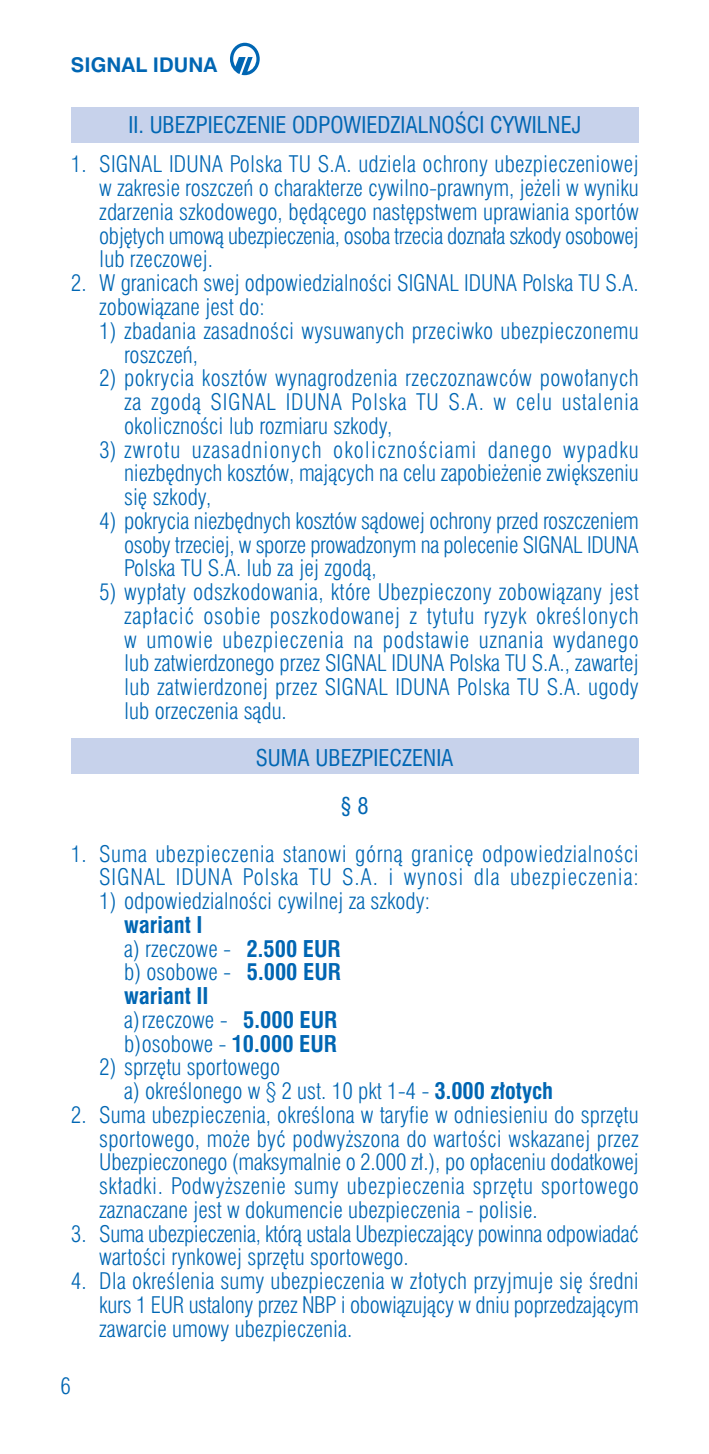
<style>
.page{position:relative;width:709px;height:1454px;background:#fff}
.page>*{position:absolute;margin:0;border:0;box-sizing:border-box;transform-origin:0 0}
.t1{font:300 condensed 22.5px/23.8px "Swiss 721 PL";color:#0066b3;text-align:justify}
.t2{font:300 condensed 22.5px/23.8px "Swiss 721 PL";letter-spacing:.025em;color:#0066b3;text-align:right}
.t3{font:700 condensed 22.5px/23.8px "Swiss 721 PL";color:#0066b3}
.t4{font:condensed 22.5px/47.5px "Swiss 721 PL";color:#0066b3;text-align:center}
.t5{font:700 20.25px "Swiss 721 PL";color:#0066b3}
.s1{font-weight:300}
.s2{font-weight:700}
</style>
<div class="page">
<div style="left:71px;top:738px;width:567px;height:35px;background:#c7d2eb"></div>
<div style="left:71px;top:107px;width:567px;height:35px;background:#c7d2eb"></div>
<svg style="left:230px;top:43px;width:29px;height:32px"></svg>
<p class="t5" style="left:71px;top:58px;width:148px">SIGNAL IDUNA</p>
<p class="t4" style="left:128px;top:104px;width:454px">II. UBEZPIECZENIE ODPOWIEDZIALNOÂCI CYWILNEJ</p>
<p class="t1" style="left:99px;top:155px;width:540px;text-indent:-28px">1. SIGNAL IDUNA Polska TU S.A. udziela ochrony ubezpieczeniowej w zakresie roszczeƒ o charakterze cywilno-prawnym, je˝eli w wyniku zdarzenia szkodowego, b´dàcego nast´pstwem uprawiania sportów obj´tych umowà ubezpieczenia, osoba trzecia dozna∏a szkody osobowej lub rzeczowej.</p>
<p class="t1" style="left:99px;top:274px;width:540px;text-indent:-28px">2. W granicach swej odpowiedzialnoÊci SIGNAL IDUNA Polska TU S.A. zobowiàzane jest do:</p>
<p class="t1" style="left:124px;top:321px;width:516px;text-indent:-25px">1) zbadania zasadnoÊci wysuwanych przeciwko ubezpieczonemu roszczeƒ,</p>
<p class="t1" style="left:124px;top:369px;width:516px;text-indent:-25px">2) pokrycia kosztów wynagrodzenia rzeczoznawców powo∏anych za zgodà SIGNAL IDUNA Polska TU S.A. w celu ustalenia okolicznoÊci lub rozmiaru szkody,</p>
<p class="t1" style="left:124px;top:440px;width:516px;text-indent:-25px">3) zwrotu uzasadnionych okolicznoÊciami danego wypadku niezb´dnych kosztów, majàcych na celu zapobie˝enie zwi´kszeniu si´ szkody,</p>
<p class="t1" style="left:124px;top:511px;width:516px;text-indent:-25px">4) pokrycia niezb´dnych kosztów sàdowej ochrony przed roszczeniem osoby trzeciej, w sporze prowadzonym na polecenie SIGNAL IDUNA Polska TU S.A. lub za jej zgodà,</p>
<p class="t1" style="left:124px;top:583px;width:516px;text-indent:-25px">5) wyp∏aty odszkodowania, które Ubezpieczony zobowiàzany jest zap∏aciç osobie poszkodowanej z tytu∏u ryzyk okreÊlonych w umowie ubezpieczenia na podstawie uznania wydanego lub zatwierdzonego przez SIGNAL IDUNA Polska TU S.A., zawartej lub zatwierdzonej przez SIGNAL IDUNA Polska TU S.A. ugody lub orzeczenia sàdu.</p>
<p class="t4" style="left:256px;top:737px;width:199px">SUMA UBEZPIECZENIA § 8</p>
<p class="t2" style="left:71px;top:844px;width:569px">1. Suma ubezpieczenia stanowi górnà granic´ odpowiedzialnoÊci<br>SIGNAL IDUNA Polska TU S.A. i wynosi dla ubezpieczenia:</p>
<p class="t1" style="left:99px;top:891px;width:332px">1) odpowiedzialnoÊci cywilnej za szkody:</p>
<p class="t3" style="left:124px;top:915px;width:218px">wariant I<br><span class="s1">a) rzeczowe -</span> 2.500 EUR <span class="s1">b) osobowe -</span> 5.000 EUR wariant II<br><span class="s1">a)rzeczowe -</span> 5.000 EUR <span class="s1">b)osobowe -</span> 10.000 EUR</p>
<p class="t1" style="left:124px;top:1058px;width:430px;text-indent:-25px">2) sprz´tu sportowego<br>a) okreÊlonego w § 2 ust. 10 pkt 1-4 - <span class="s2">3.000 z∏otych</span></p>
<p class="t1" style="left:99px;top:1105px;width:541px;text-indent:-28px">2. Suma ubezpieczenia, okreÊlona w taryfie w odniesieniu do sprz´tu sportowego, mo˝e byç podwy˝szona do wartoÊci wskazanej przez Ubezpieczonego (maksymalnie o 2.000 z∏.), po op∏aceniu dodatkowej sk∏adki. Podwy˝szenie sumy ubezpieczenia sprz´tu sportowego zaznaczane jest w dokumencie ubezpieczenia - polisie.</p>
<p class="t1" style="left:99px;top:1224px;width:541px;text-indent:-28px">3. Suma ubezpieczenia, którà ustala Ubezpieczajàcy powinna odpowiadaç wartoÊci rynkowej sprz´tu sportowego.</p>
<p class="t1" style="left:99px;top:1271px;width:541px;text-indent:-28px">4. Dla okreÊlenia sumy ubezpieczenia w z∏otych przyjmuje si´ Êredni kurs 1 EUR ustalony przez NBP i obowiàzujàcy w dniu poprzedzajàcym zawarcie umowy ubezpieczenia.</p>
<p class="t1" style="left:60px;top:1376px;width:12px">6</p>
</div>
